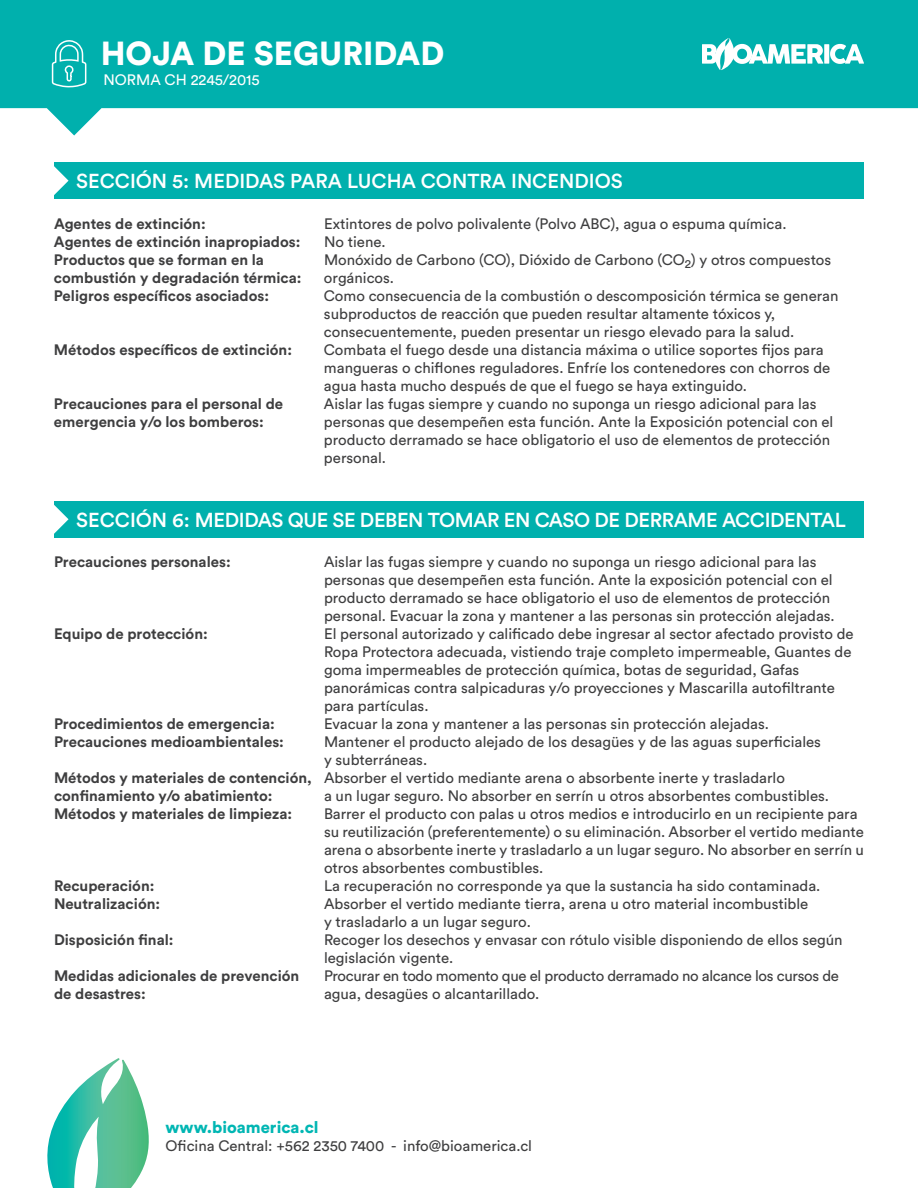
<style>
.page{position:relative;width:918px;height:1188px;background:#fff}
.page>*{position:absolute;margin:0;border:0;box-sizing:border-box;transform-origin:0 0}
.t1{font:900 33px "Circular Std";color:#fff}
.t2{font:500 20.1px "Circular Std";letter-spacing:-.02em;color:#fff}
.t3{font:500 20.1px "Circular Std";color:#fff}
.t4{font:900 16.5px "Circular Std";color:#00b6b3}
.t5{font:15px/18px "Circular Std";color:#3e3e3f}
.t6{font:700 15px "Circular Std";color:#3e3e3f}
.t7{font:15px "Circular Std";letter-spacing:-.02em;color:#3e3e3f}
.t8{font:15px "Circular Std";color:#fff}
.s1{font-weight:700}
</style>
<div class="page">
<svg style="left:47px;top:1058px;width:102px;height:130px"></svg>
<svg style="left:0;top:0;width:918px;height:136px;fill:#00b0ad"></svg>
<svg style="left:702px;top:38px;width:162px;height:32px"></svg>
<svg style="left:51px;top:39px;width:36px;height:49px;background:#32bfbd"></svg>
<div style="left:54px;top:162px;width:810px;height:37px;background:#00b0ad"></div>
<svg style="left:54px;top:166px;width:15px;height:29px"></svg>
<div style="left:54px;top:501px;width:810px;height:37px;background:#00b0ad"></div>
<svg style="left:54px;top:505px;width:15px;height:29px"></svg>
<h1 class="t1" style="left:101px;top:31px;width:345px">HOJA DE SEGURIDAD</h1>
<p class="t8" style="left:104px;top:70px;width:158px">NORMA CH 2245/2015</p>
<h2 class="t3" style="left:76px;top:168px;width:548px">SECCIÓN 5: MEDIDAS PARA LUCHA CONTRA INCENDIOS</h2>
<p class="t6" style="left:54px;top:214px;width:153px">Agentes de extinción:</p>
<p class="t5" style="left:324px;top:214px;width:464px">Extintores de polvo polivalente (Polvo ABC), agua o espuma química.</p>
<p class="t6" style="left:54px;top:232px;width:248px">Agentes de extinción inapropiados:</p>
<p class="t5" style="left:324px;top:232px;width:63px">No tiene.</p>
<p class="t6" style="left:54px;top:250px;width:211px">Productos que se forman en la</p>
<p class="t5" style="left:324px;top:250px;width:509px">Monóxido de Carbono (CO), Dióxido de Carbono (CO<sub>2</sub>) y otros compuestos</p>
<p class="t6" style="left:54px;top:268px;width:249px">combustión y degradación térmica:</p>
<p class="t5" style="left:324px;top:268px;width:72px">orgánicos.</p>
<p class="t6" style="left:54px;top:286px;width:217px">Peligros específicos asociados:</p>
<p class="t5" style="left:324px;top:286px;width:516px">Como consecuencia de la combustión o descomposición térmica se generan subproductos de reacción que pueden resultar altamente tóxicos y, consecuentemente, pueden presentar un riesgo elevado para la salud.</p>
<p class="t6" style="left:54px;top:340px;width:240px">Métodos específicos de extinción:</p>
<p class="t5" style="left:324px;top:340px;width:508px">Combata el fuego desde una distancia máxima o utilice soportes fijos para mangueras o chiflones reguladores. Enfríe los contenedores con chorros de agua hasta mucho después de que el fuego se haya extinguido.</p>
<p class="t6" style="left:54px;top:394px;width:231px">Precauciones para el personal de</p>
<p class="t5" style="left:324px;top:394px;width:494px">Aislar las fugas siempre y cuando no suponga un riesgo adicional para las</p>
<p class="t6" style="left:54px;top:412px;width:211px">emergencia y/o los bomberos:</p>
<p class="t5" style="left:324px;top:412px;width:511px">personas que desempeñen esta función. Ante la Exposición potencial con el producto derramado se hace obligatorio el uso de elementos de protección personal.</p>
<h2 class="t2" style="left:76px;top:507px;width:771px">SECCIÓN 6: MEDIDAS QUE SE DEBEN TOMAR EN CASO DE DERRAME ACCIDENTAL</h2>
<p class="t6" style="left:54px;top:553px;width:178px">Precauciones personales:</p>
<p class="t5" style="left:324px;top:553px;width:512px">Aislar las fugas siempre y cuando no suponga un riesgo adicional para las personas que desempeñen esta función. Ante la exposición potencial con el producto derramado se hace obligatorio el uso de elementos de protección personal. Evacuar la zona y mantener a las personas sin protección alejadas.</p>
<p class="t6" style="left:54px;top:625px;width:155px">Equipo de protección:</p>
<p class="t5" style="left:324px;top:625px;width:531px">El personal autorizado y calificado debe ingresar al sector afectado provisto de Ropa Protectora adecuada, vistiendo traje completo impermeable, Guantes de goma impermeables de protección química, botas de seguridad, Gafas panorámicas contra salpicaduras y/o proyecciones y Mascarilla autofiltrante para partículas.</p>
<p class="t6" style="left:54px;top:715px;width:222px">Procedimientos de emergencia:</p>
<p class="t5" style="left:324px;top:715px;width:446px">Evacuar la zona y mantener a las personas sin protección alejadas.</p>
<p class="t6" style="left:54px;top:733px;width:231px">Precauciones medioambientales:</p>
<p class="t5" style="left:324px;top:733px;width:499px">Mantener el producto alejado de los desagües y de las aguas superficiales</p>
<p class="t5" style="left:324px;top:751px;width:105px">y subterráneas.</p>
<p class="t5" style="left:54px;top:769px;width:733px"><span class="s1">Métodos y materiales de contención,</span> Absorber el vertido mediante arena o absorbente inerte y trasladarlo</p>
<p class="t6" style="left:54px;top:787px;width:220px">confinamiento y/o abatimiento:</p>
<p class="t5" style="left:324px;top:787px;width:507px">a un lugar seguro. No absorber en serrín u otros absorbentes combustibles.</p>
<p class="t6" style="left:54px;top:805px;width:240px">Métodos y materiales de limpieza:</p>
<p class="t5" style="left:324px;top:805px;width:541px">Barrer el producto con palas u otros medios e introducirlo en un recipiente para su reutilización (preferentemente) o su eliminación. Absorber el vertido mediante arena o absorbente inerte y trasladarlo a un lugar seguro. No absorber en serrín u otros absorbentes combustibles.</p>
<p class="t6" style="left:54px;top:877px;width:102px">Recuperación:</p>
<p class="t5" style="left:324px;top:877px;width:498px">La recuperación no corresponde ya que la sustancia ha sido contaminada.</p>
<p class="t6" style="left:54px;top:895px;width:108px">Neutralización:</p>
<p class="t5" style="left:324px;top:895px;width:486px">Absorber el vertido mediante tierra, arena u otro material incombustible y trasladarlo a un lugar seguro.</p>
<p class="t6" style="left:54px;top:931px;width:121px">Disposición final:</p>
<p class="t5" style="left:324px;top:931px;width:520px">Recoger los desechos y envasar con rótulo visible disponiendo de ellos según legislación vigente.</p>
<p class="t6" style="left:54px;top:967px;width:247px">Medidas adicionales de prevención</p>
<p class="t7" style="left:324px;top:967px;width:517px">Procurar en todo momento que el producto derramado no alcance los cursos de</p>
<p class="t6" style="left:54px;top:985px;width:93px">de desastres:</p>
<p class="t5" style="left:324px;top:985px;width:217px">agua, desagües o alcantarillado.</p>
<p class="t4" style="left:166px;top:1117px;width:155px">www.bioamerica.cl</p>
<p class="t5" style="left:166px;top:1137px;width:368px">Oficina Central: +562 2350 7400 - info@bioamerica.cl</p>
</div>
